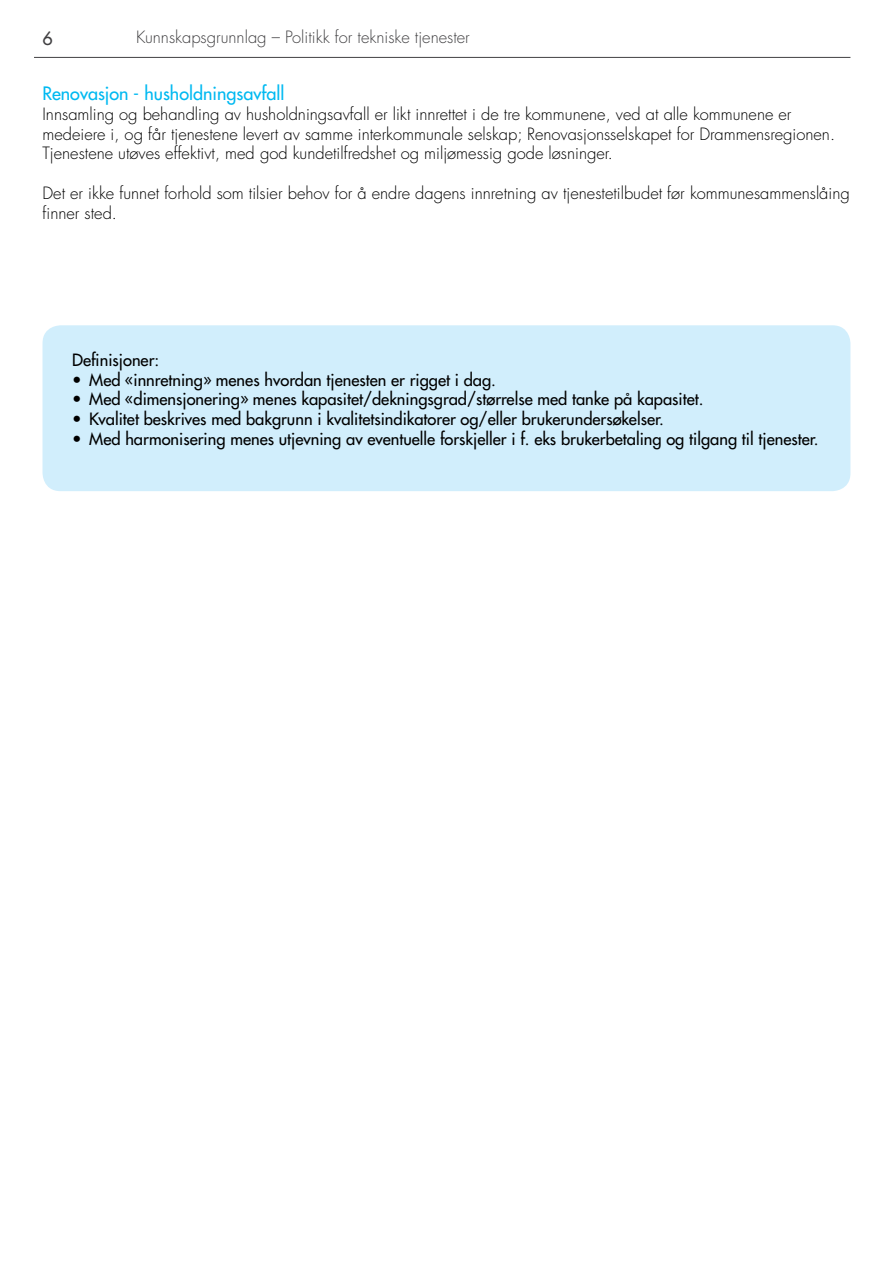
<style>
.page{position:relative;width:893px;height:1263px;background:#fff}
.page>*{position:absolute;margin:0;border:0;box-sizing:border-box;transform-origin:0 0}
.t1{font:500 18px "Futura LT Pro";color:#00b9f1}
.t2{font:500 18px "Futura LT Pro";color:#414042}
.t3{font:300 16.5px/19.8px "Futura LT Pro";color:#000}
.t4{font:500 16.5px "Futura LT Pro";color:#000}
.t5{font:300 16.5px "Futura LT Pro";color:#414042}
</style>
<div class="page">
<hr style="left:34px;top:57px;width:816px;height:1px;background:#414042">
<div style="left:43px;top:325px;width:807px;height:166px;background:#d1eefc;border-radius:18px"></div>
<p class="t2" style="left:43px;top:25px;width:12px">6</p>
<p class="t5" style="left:136px;top:27px;width:335px">Kunnskapsgrunnlag – Politikk for tekniske tjenester</p>
<p class="t1" style="left:43px;top:80px;width:243px">Renovasjon - husholdningsavfall</p>
<p class="t3" style="left:43px;top:104px;width:794px">Innsamling og behandling av husholdningsavfall er likt innrettet i de tre kommunene, ved at alle kommunene er medeiere i, og får tjenestene levert av samme interkommunale selskap; Renovasjonsselskapet for Drammensregionen.<br>Tjenestene utøves effektivt, med god kundetilfredshet og miljømessig gode løsninger.</p>
<p class="t3" style="left:43px;top:183px;width:809px">Det er ikke funnet forhold som tilsier behov for å endre dagens innretning av tjenestetilbudet før kommunesammenslåing finner sted.</p>
<p class="t4" style="left:72px;top:347px;width:88px">Definisjoner:</p>
<p class="t4" style="left:72px;top:367px;width:425px">• Med «innretning» menes hvordan tjenesten er rigget i dag.</p>
<p class="t4" style="left:72px;top:387px;width:633px">• Med «dimensjonering» menes kapasitet/dekningsgrad/størrelse med tanke på kapasitet.</p>
<p class="t4" style="left:72px;top:407px;width:593px">• Kvalitet beskrives med bakgrunn i kvalitetsindikatorer og/eller brukerundersøkelser.</p>
<p class="t4" style="left:72px;top:427px;width:748px">• Med harmonisering menes utjevning av eventuelle forskjeller i f. eks brukerbetaling og tilgang til tjenester.</p>
</div>
